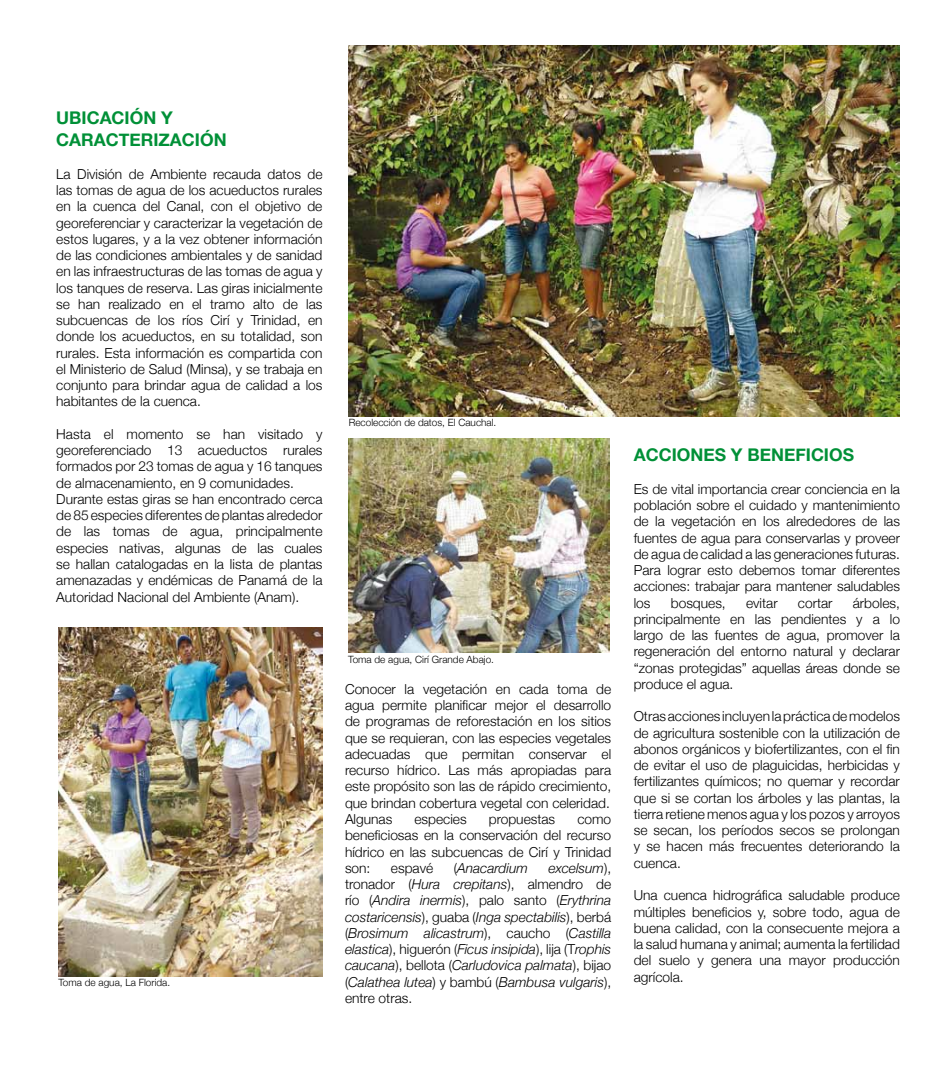
<style>
.page{position:relative;width:945px;height:1080px;background:#fff}
.page>*{position:absolute;margin:0;border:0;box-sizing:border-box;transform-origin:0 0}
.t1{font:700 17.5px/22.5px "Helvetica Neue";color:#009037}
.t2{font:300 13.75px/16.2px "Helvetica Neue";color:#000;text-align:justify}
.t3{font:italic 300 13.75px/16.2px "Helvetica Neue";color:#000;text-align:justify}
.t4{font:300 10px "Helvetica Neue";color:#000}
.s1{font-style:normal}
</style>
<div class="page">
<img style="left:349px;top:439px;width:260px;height:213px">
<img style="left:59px;top:628px;width:263px;height:349px">
<img style="left:349px;top:45px;width:551px;height:371px">
<p class="t1" style="left:56px;top:106px;width:169px;text-indent:74px">ÓN Y<br>CARACTERIZACIÓN</p>
<p class="t2" style="left:56px;top:166px;width:268px">La División de Ambiente recauda datos de las tomas de agua de los acueductos rurales en la cuenca del Canal, con el objetivo de georeferenciar y caracterizar la vegetación de estos lugares, y a la vez obtener información de las condiciones ambientales y de sanidad en las infraestructuras de las tomas de agua y los tanques de reserva. Las giras inicialmente se han realizado en el tramo alto de las subcuencas de los ríos Cirí y Trinidad, en donde los acueductos, en su totalidad, son rurales. Esta información es compartida con el Ministerio de Salud (Minsa), y se trabaja en conjunto para brindar agua de calidad a los habitantes de la cuenca.</p>
<p class="t2" style="left:56px;top:426px;width:268px;text-align:left">Hasta el momento se han visitado y georeferenciado 13 acueductos rurales formados por 23 tomas de agua y 16 tanques de almacenamiento, en 9 comunidades.<br>Durante estas giras se han encontrado cerca de 85 especies diferentes de plantas alrededor de las tomas de agua, principalmente especies nativas, algunas de las cuales se hallan catalogadas en la lista de plantas amenazadas y endémicas de Panamá de la Autoridad Nacional del Ambiente (Anam).</p>
<p class="t1" style="left:56px;top:106px;width:36px">UBICACI</p>
<p class="t4" style="left:59px;top:977px;width:113px">Toma de agua, La Florida.</p>
<p class="t4" style="left:349px;top:416px;width:149px">Recolección de datos, El Cauchal.</p>
<p class="t4" style="left:348px;top:653px;width:147px">Toma de agua, Cirí Grande Abajo.</p>
<p class="t2" style="left:345px;top:681px;width:268px">Conocer la vegetación en cada toma de agua permite planificar mejor el desarrollo de programas de reforestación en los sitios que se requieran, con las especies vegetales adecuadas que permitan conservar el recurso hídrico. Las más apropiadas para este propósito son las de rápido crecimiento, que brindan cobertura vegetal con celeridad.<br>Algunas</p>
<p class="t2" style="left:414px;top:811px;width:54px">especies</p>
<p class="t2" style="left:489px;top:811px;width:68px">propuestas</p>
<p class="t2" style="left:345px;top:811px;width:268px;text-indent:232px">como beneficiosas en la conservación del recurso hídrico en las subcuencas de Cirí y Trinidad son:</p>
<p class="t3" style="left:345px;top:860px;width:268px;text-indent:203px">excelsum<span class="s1">), tronador (</span>Hura crepitans<span class="s1">), almendro de río (</span>Andira inermis<span class="s1">), palo santo (</span>Erythrina costaricensis<span class="s1">), guaba (</span>Inga spectabilis<span class="s1">), berbá (</span>Brosimum alicastrum<span class="s1">), caucho (</span>Castilla elastica<span class="s1">), higuerón (</span>Ficus insipida<span class="s1">), lija (T</span>rophis caucana<span class="s1">), bellota (</span>Carludovica palmata<span class="s1">), bijao (</span>Calathea lutea<span class="s1">) y bambú (</span>Bambusa vulgaris<span class="s1">), entre otras.</span></p>
<p class="t2" style="left:391px;top:859px;width:44px">espavé</p>
<p class="t3" style="left:454px;top:860px;width:76px"><span class="s1">(</span>Anacardium</p>
<p class="t1" style="left:634px;top:444px;width:13px">ACCIONES</p>
<p class="t1" style="left:731px;top:444px;width:42px">Y BENE</p>
<p class="t1" style="left:795px;top:444px;width:21px">FICIOS</p>
<p class="t2" style="left:634px;top:481px;width:268px">Es de vital importancia crear conciencia en la población sobre el cuidado y mantenimiento de la vegetación en los alrededores de las fuentes de agua para conservarlas y proveer de agua de calidad a las generaciones futuras.<br>Para lograr esto debemos tomar diferentes acciones: trabajar para mantener saludables los</p>
<p class="t2" style="left:634px;top:594px;width:268px;text-indent:219px">árboles, principalmente en las pendientes y a lo largo de las fuentes de agua, promover la regeneración del entorno natural y declarar “zonas protegidas” aquellas áreas donde se produce el agua.</p>
<p class="t2" style="left:634px;top:708px;width:268px">Otras acciones incluyen la práctica de modelos de agricultura sostenible con la utilización de abonos orgánicos y biofertilizantes, con el fin de evitar el uso de plaguicidas, herbicidas y fertilizantes químicos; no quemar y recordar que si se cortan los árboles y las plantas, la tierra retiene menos agua y los pozos y arroyos se secan, los períodos secos se prolongan y se hacen más frecuentes deteriorando la cuenca.</p>
<p class="t2" style="left:634px;top:887px;width:268px">Una cuenca hidrográfica saludable produce múltiples beneficios y, sobre todo, agua de buena calidad, con la consecuente mejora a la salud humana y animal; aumenta la fertilidad del suelo y genera una mayor producción agrícola.</p>
<p class="t2" style="left:671px;top:594px;width:56px">bosques,</p>
<p class="t2" style="left:746px;top:594px;width:33px">evitar</p>
<p class="t2" style="left:798px;top:594px;width:36px">cortar</p>
</div>
